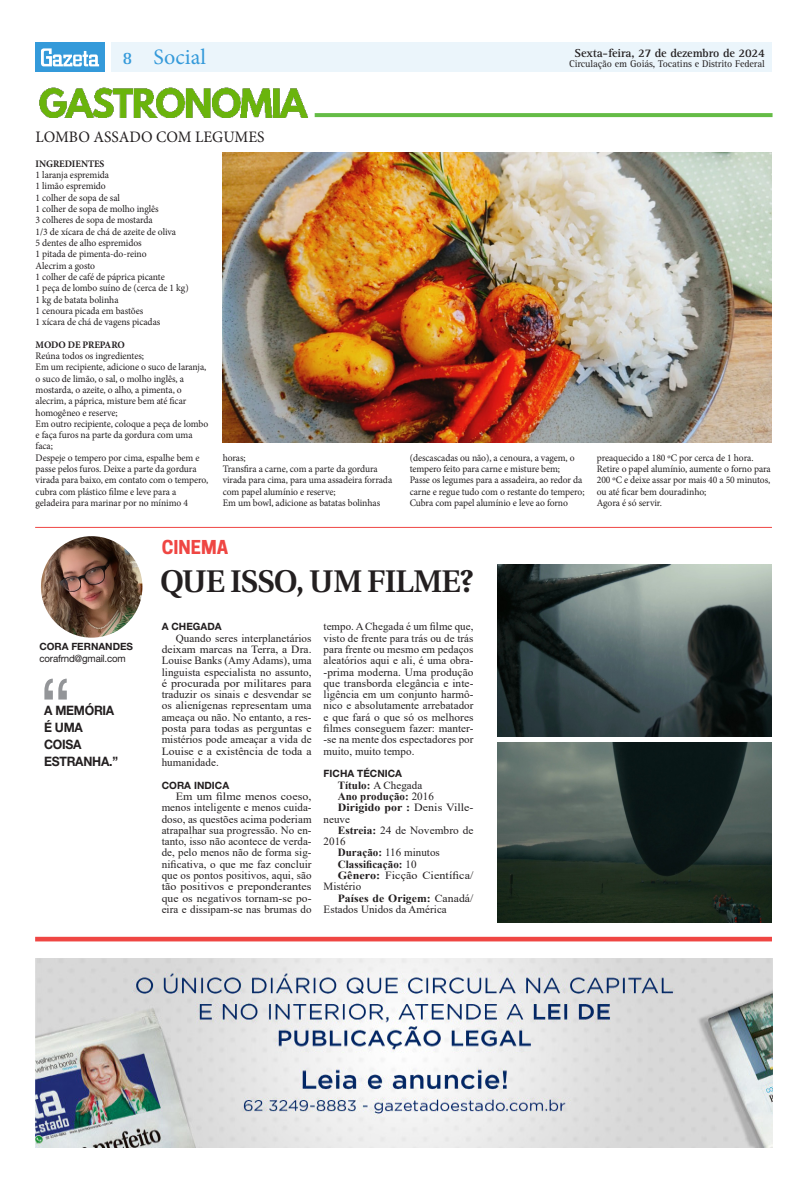
<style>
.page{position:relative;width:808px;height:1191px;background:#fff}
.page>*{position:absolute;margin:0;border:0;box-sizing:border-box;transform-origin:0 0}
.txt_colunas{font:80.9px "Helvetica Neue LT Std";color:#939598;scale:.94 1}
.Manchete{font:600 31.3px "Utopia";letter-spacing:-.025em;color:#231f20}
.t1{font:22px "Minion Pro";color:#349ada}
.Retranca{font:700 18px "Cooper Hewitt";color:#ef4643}
.t2{font:700 18px "Rotis Serif Std";color:#349ada}
.Coluna_nome{font:16px "Minion Pro";color:#231f20}
.txt_colunas-2{font:700 13px/17px "Helvetica Neue LT Std";letter-spacing:-.02em;color:#231f20;scale:.94 1}
.t3{font:700 12px "Rotis Serif Std";letter-spacing:-.01em;color:#231f20}
.TExto_Corrido{font:11px/11.3px "Times New Roman";letter-spacing:.005em;color:#231f20;text-align:justify}
.TExto_Corrido-2{font:11px/11.3px "Times New Roman";letter-spacing:.005em;color:#231f20;text-align:justify;scale:1.09 1}
.TExto_Corrido-3{font:11px/11.3px "Times New Roman";letter-spacing:.005em;color:#231f20;scale:1.06 1}
.TExto_Corrido-4{font:700 11px "Times New Roman";letter-spacing:.005em;color:#231f20}
.TExto_Corrido-5{font:11px/11.3px "Times New Roman";letter-spacing:.005em;color:#231f20;scale:1.1 1}
.TExto_Corrido-6{font:11px/11.3px "Times New Roman";letter-spacing:.005em;color:#231f20;scale:1.08 1}
.Intertítulo{font:10px/11.3px "Minion Pro";letter-spacing:-.005em;color:#231f20;scale:.96 1}
.t4{font:10px "Rotis Serif Std";letter-spacing:-.01em;color:#231f20}
.Intertítulo-2{font:700 10px "Helvetica Neue";letter-spacing:.005em;color:#231f20}
.Intertítulo-3{font:700 10px "Minion Pro";letter-spacing:-.005em;color:#231f20;scale:.96 1}
.t5{font:10px "Helvetica Neue LT Std";letter-spacing:-.02em;color:#231f20}
.t6{font:700 10px "Helvetica Neue LT Std";color:#231f20}
.s1{font-weight:700}
.s2{font-weight:400}
</style>
<div class="page">
<div style="left:111px;top:43px;width:661px;height:29px;background:#ebf5fb"></div>
<div style="left:36px;top:43px;width:69px;height:29px;background:#349ada"></div>
<svg style="left:41px;top:48px;width:58px;height:18px"></svg>
<img style="left:223px;top:152px;width:549px;height:291px">
<img style="left:39px;top:87px;width:269px;height:31px">
<svg style="left:315px;top:113px;width:457px;height:4px;fill:#65bc46"></svg>
<div style="left:35px;top:936px;width:737px;height:5px;background:#ef4643"></div>
<hr style="left:35px;top:527px;width:737px;height:1px;background:#ef4643">
<img style="left:41px;top:536px;width:101px;height:101px;border-radius:51px">
<img style="left:497px;top:564px;width:275px;height:172px">
<img style="left:497px;top:742px;width:275px;height:180px">
<img style="left:36px;top:958px;width:736px;height:189px">
<p class="t2" style="left:122px;top:47px;width:12px">8</p>
<p class="t1" style="left:153px;top:42px;width:54px">Social</p>
<p class="t3" style="left:574px;top:46px;width:192px">Sexta-feira, 27 de dezembro de 2024</p>
<p class="t4" style="left:569px;top:58px;width:197px">Circulação em Goiás, Tocatins e Distrito Federal</p>
<p class="Coluna_nome" style="left:36px;top:126px;width:231px">LOMBO ASSADO COM LEGUMES</p>
<p class="Intertítulo-3" style="left:36px;top:157px;width:73px">INGREDIENTES</p>
<p class="Intertítulo" style="left:36px;top:169px;width:78px">1 laranja espremida</p>
<p class="Intertítulo" style="left:36px;top:181px;width:75px">1 limão espremido</p>
<p class="Intertítulo" style="left:36px;top:192px;width:89px">1 colher de sopa de sal</p>
<p class="Intertítulo" style="left:36px;top:203px;width:130px">1 colher de sopa de molho inglês</p>
<p class="Intertítulo" style="left:36px;top:215px;width:124px">3 colheres de sopa de mostarda</p>
<p class="Intertítulo" style="left:36px;top:226px;width:148px">1/3 de xícara de chá de azeite de oliva</p>
<p class="Intertítulo" style="left:36px;top:237px;width:112px">5 dentes de alho espremidos</p>
<p class="Intertítulo" style="left:36px;top:248px;width:117px">1 pitada de pimenta-do-reino</p>
<p class="Intertítulo" style="left:36px;top:260px;width:63px">Alecrim a gosto</p>
<p class="Intertítulo" style="left:36px;top:271px;width:136px">1 colher de café de páprica picante</p>
<p class="Intertítulo" style="left:36px;top:282px;width:161px">1 peça de lombo suíno de (cerca de 1 kg)</p>
<p class="Intertítulo" style="left:36px;top:294px;width:88px">1 kg de batata bolinha</p>
<p class="Intertítulo" style="left:36px;top:305px;width:114px">1 cenoura picada em bastões</p>
<p class="Intertítulo" style="left:36px;top:316px;width:131px">1 xícara de chá de vagens picadas</p>
<p class="Intertítulo-3" style="left:36px;top:337px;width:94px">MODO DE PREPARO</p>
<p class="Intertítulo" style="left:36px;top:350px;width:114px">Reúna todos os ingredientes;</p>
<p class="Intertítulo" style="left:36px;top:361px;width:179px">Em um recipiente, adicione o suco de laranja, o suco de limão, o sal, o molho inglês, a mostarda, o azeite, o alho, a pimenta, o alecrim, a páprica, misture bem até ficar homogêneo e reserve;</p>
<p class="Intertítulo" style="left:36px;top:418px;width:181px">Em outro recipiente, coloque a peça de lombo e faça furos na parte da gordura com uma faca;</p>
<p class="Intertítulo" style="left:36px;top:452px;width:181px">Despeje o tempero por cima, espalhe bem e passe pelos furos. Deixe a parte da gordura virada para baixo, em contato com o tempero, cubra com plástico filme e leve para a geladeira para marinar por no mínimo 4</p>
<p class="Intertítulo" style="left:223px;top:452px;width:25px">horas;</p>
<p class="Intertítulo" style="left:223px;top:463px;width:178px">Transfira a carne, com a parte da gordura virada para cima, para uma assadeira forrada com papel alumínio e reserve;</p>
<p class="Intertítulo" style="left:223px;top:497px;width:166px">Em um bowl, adicione as batatas bolinhas</p>
<p class="Retranca" style="left:162px;top:536px;width:68px">CINEMA</p>
<p class="Intertítulo" style="left:410px;top:452px;width:173px">(descascadas ou não), a cenoura, a vagem, o tempero feito para carne e misture bem;</p>
<p class="Intertítulo" style="left:410px;top:474px;width:184px">Passe os legumes para a assadeira, ao redor da carne e regue tudo com o restante do tempero;</p>
<p class="Intertítulo" style="left:410px;top:497px;width:166px">Cubra com papel alumínio e leve ao forno</p>
<p class="Intertítulo" style="left:597px;top:452px;width:183px">preaquecido a 180 ºC por cerca de 1 hora.<br>Retire o papel alumínio, aumente o forno para 200 ºC e deixe assar por mais 40 a 50 minutos, ou até ficar bem douradinho;</p>
<p class="Intertítulo" style="left:597px;top:497px;width:69px">Agora é só servir.</p>
<p class="t6" style="left:39px;top:640px;width:95px">CORA FERNANDES</p>
<p class="t5" style="left:40px;top:652px;width:88px">corafrnd@gmail.com</p>
<p class="txt_colunas" style="left:39px;top:659px;width:36px">“</p>
<p class="txt_colunas-2" style="left:44px;top:701px;width:80px">A MEMÓRIA<br>É UMA<br>COISA<br>ESTRANHA.”</p>
<p class="Manchete" style="left:160px;top:563px;width:315px">QUE ISSO, UM FILME?</p>
<p class="Intertítulo-2" style="left:162px;top:620px;width:62px">A CHEGADA</p>
<p class="TExto_Corrido" style="left:162px;top:632px;width:151px;text-indent:14px">Quando seres interplanetários deixam marcas na Terra, a Dra.<br>Louise Banks (Amy Adams), uma linguista especialista no assunto, é procurada por militares para traduzir os sinais e desvendar se os alienígenas representam uma ameaça ou não. No entanto, a res&shy;posta para todas as perguntas e mistérios pode ameaçar a vida de Louise e a existência de toda a humanidade.</p>
<p class="Intertítulo-2" style="left:162px;top:779px;width:69px">CORA INDICA</p>
<p class="TExto_Corrido-2" style="left:162px;top:790px;width:139px;text-indent:14px">Em um filme menos coeso, menos inteligente e menos cuida&shy;doso, as questões acima poderiam atrapalhar sua progressão. No en&shy;tanto, isso não acontece de verda&shy;de, pelo menos não de forma sig&shy;nificativa, o que me faz concluir que os pontos positivos, aqui, são tão positivos e preponderantes que os negativos tornam-se po&shy;eira e dissipam-se nas brumas do</p>
<p class="TExto_Corrido" style="left:324px;top:620px;width:151px">tempo. A Chegada é um filme que, visto de frente para trás ou de trás para frente ou mesmo em pedaços aleatórios aqui e ali, é uma obra--prima moderna. Uma produção que transborda elegância e inte&shy;ligência em um conjunto harmô&shy;nico e absolutamente arrebatador e que fará o que só os melhores filmes conseguem fazer: manter--se na mente dos espectadores por muito, muito tempo.</p>
<p class="Intertítulo-2" style="left:324px;top:767px;width:80px">FICHA TÉCNICA</p>
<p class="TExto_Corrido" style="left:338px;top:779px;width:86px"><span class="s1">Título:</span> A Chegada</p>
<p class="TExto_Corrido-4" style="left:338px;top:788px;width:98px">Ano produção: <span class="s2">2016</span></p>
<p class="TExto_Corrido-6" style="left:324px;top:801px;width:140px;text-indent:14px"><span class="s1">Dirigido por :</span> Denis Ville&shy;neuve</p>
<p class="TExto_Corrido" style="left:324px;top:824px;width:151px;text-indent:14px"><span class="s1">Estreia:</span> 24 de Novembro de<br>2016</p>
<p class="TExto_Corrido" style="left:338px;top:846px;width:104px"><span class="s1">Duração:</span> 116 minutos</p>
<p class="TExto_Corrido-4" style="left:338px;top:856px;width:80px">Classificação: <span class="s2">10</span></p>
<p class="TExto_Corrido-5" style="left:324px;top:869px;width:138px;text-indent:14px"><span class="s1">Gênero:</span> Ficção Científica/<br>Mistério</p>
<p class="TExto_Corrido-3" style="left:324px;top:892px;width:143px;text-indent:14px"><span class="s1">Países de Origem:</span> Canadá/<br>Estados Unidos da América</p>
</div>
